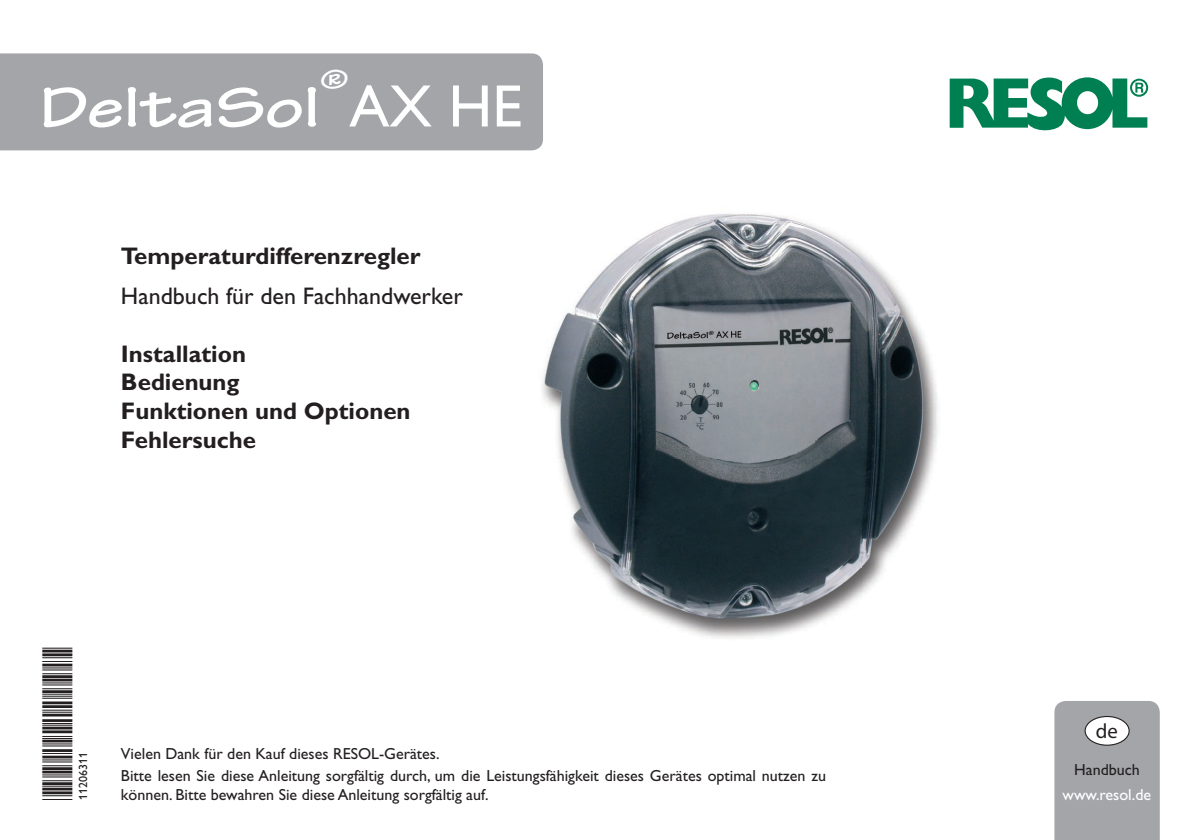
<style>
.page{position:relative;width:1191px;height:840px;background:#fff}
.page>*{position:absolute;margin:0;border:0;box-sizing:border-box;transform-origin:0 0}
.t1{font:60px "Tekton MM 503 850";color:#fff}
.t2{font:60px "Gill Alt One";color:#fff}
.t3{font:40px "Free 3 of 9 Extended";color:#231f20}
.t4{font:28px "Tekton MM 503 850";color:#fff}
.t5{font:700 24px/28.8px "Gill Alt One";color:#231f20}
.t6{font:24px "Gill Alt One";color:#231f20}
.t7{font:20.6px "Myriad";color:#231f20}
.t8{font:16px/22px "Gill Alt One";color:#231f20}
.t9{font:16px "Gill Alt One";color:#fff}
.t10{font:12px "Gill Alt One";color:#231f20}
</style>
<div class="page">
<div style="left:0;top:53px;width:543px;height:97px;background:#a4a5a9"></div>
<div style="left:1054px;top:701px;width:105px;height:138px;background:#a4a5a9"></div>
<div style="left:1085px;top:716px;width:44px;height:28px;background:#fff;border-radius:50%"></div>
<div style="left:1084px;top:715px;width:45px;height:30px;border:1px solid #231f20;border-radius:50%"></div>
<svg style="left:949px;top:77px;width:199px;height:53px"></svg>
<img style="left:542px;top:214px;width:396px;height:424px">
<h3 class="t4" style="left:319px;top:63px;width:31px">®</h3>
<h1 class="t2" style="left:349px;top:72px;width:174px">AX HE</h1>
<h1 class="t1" style="left:40px;top:74px;width:281px">DeltaSol</h1>
<h3 class="t5" style="left:121px;top:241px;width:301px">Temperaturdifferenzregler</h3>
<h3 class="t6" style="left:121px;top:282px;width:343px">Handbuch für den Fachhandwerker</h3>
<h3 class="t5" style="left:121px;top:338px;width:291px">Installation<br>Bedienung<br>Funktionen und Optionen<br>Fehlersuche</h3>
<h2 class="t3" style="left:35px;top:799px;width:155px;rotate:-90deg">*11206311*</h2>
<p class="t10" style="left:76px;top:799px;width:49px;rotate:-90deg">11206311</p>
<p class="t8" style="left:121px;top:742px;width:706px">Vielen Dank für den Kauf dieses RESOL-Gerätes.<br>Bitte lesen Sie diese Anleitung sorgfältig durch, um die Leistungsfähigkeit dieses Gerätes optimal nutzen zu</p>
<p class="t8" style="left:121px;top:783px;width:369px">können. Bitte bewahren Sie diese Anleitung sorgfältig auf.</p>
<p class="t7" style="left:1095px;top:720px;width:24px">de</p>
<p class="t8" style="left:1074px;top:757px;width:67px">Handbuch</p>
<p class="t9" style="left:1062px;top:785px;width:90px">www.resol.de</p>
</div>
